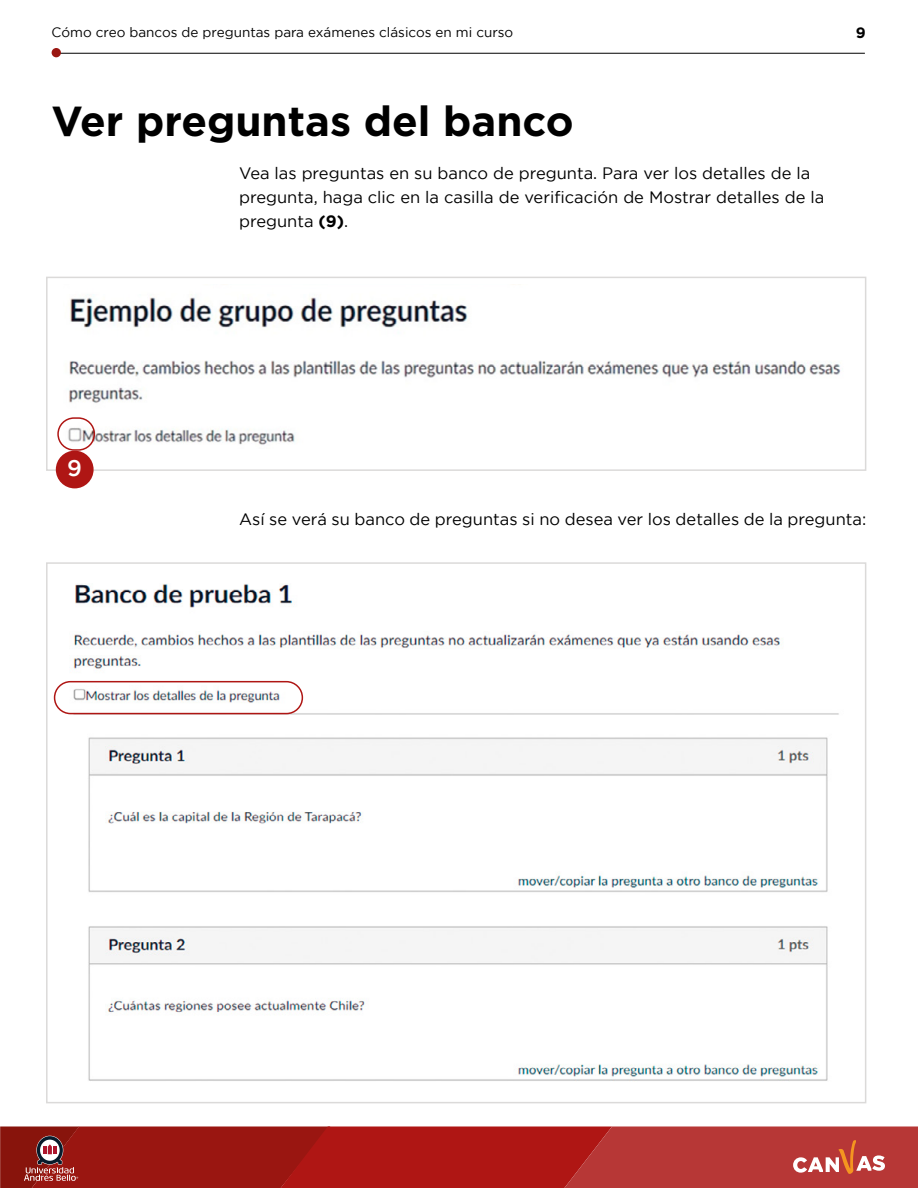
<style>
.page{position:relative;width:918px;height:1188px;background:#fff}
.page>*{position:absolute;margin:0;border:0;box-sizing:border-box;transform-origin:0 0}
.t1{font:700 42px "Gotham";color:#000}
.t2{font:500 22.5px "Gotham";color:#fff}
.t3{font:16.5px/24px "Gotham";color:#000}
.t4{font:700 15px "Gotham";color:#000}
.t5{font:13.5px "Gotham";color:#000}
.s1{font-weight:700}
</style>
<div class="page">
<svg style="left:0;top:1126px;width:918px;height:62px;background:#ab2825"></svg>
<hr style="left:52px;top:53px;width:813px;height:1px;background:#000">
<div style="left:52px;top:48px;width:9px;height:9px;background:#9a1611;border-radius:50%"></div>
<img style="left:64px;top:294px;width:777px;height:154px">
<img style="left:64px;top:584px;width:775px;height:497px">
<div style="left:46px;top:277px;width:820px;height:194px;border:2px solid #dbdad9"></div>
<div style="left:57px;top:417px;width:38px;height:34px;border:2px solid #af1614;border-radius:16px"></div>
<div style="left:54px;top:681px;width:249px;height:33px;border:2px solid #af1614;border-radius:16px"></div>
<div style="left:56px;top:451px;width:38px;height:37px;background:#af1614;border-radius:50%"></div>
<p class="t5" style="left:52px;top:24px;width:463px">Cómo creo bancos de preguntas para exámenes clásicos en mi curso</p>
<h1 class="t1" style="left:52px;top:93px;width:524px">Ver preguntas del banco</h1>
<p class="t3" style="left:239px;top:160px;width:587px">Vea las preguntas en su banco de pregunta. Para ver los detalles de la pregunta, haga clic en la casilla de verificación de Mostrar detalles de la pregunta <span class="s1">(9)</span>.</p>
<p class="t4" style="left:856px;top:23px;width:11px">9</p>
<h2 class="t2" style="left:67px;top:455px;width:16px">9</h2>
<p class="t3" style="left:239px;top:507px;width:629px">Así se verá su banco de preguntas si no desea ver los detalles de la pregunta:</p>
</div>
